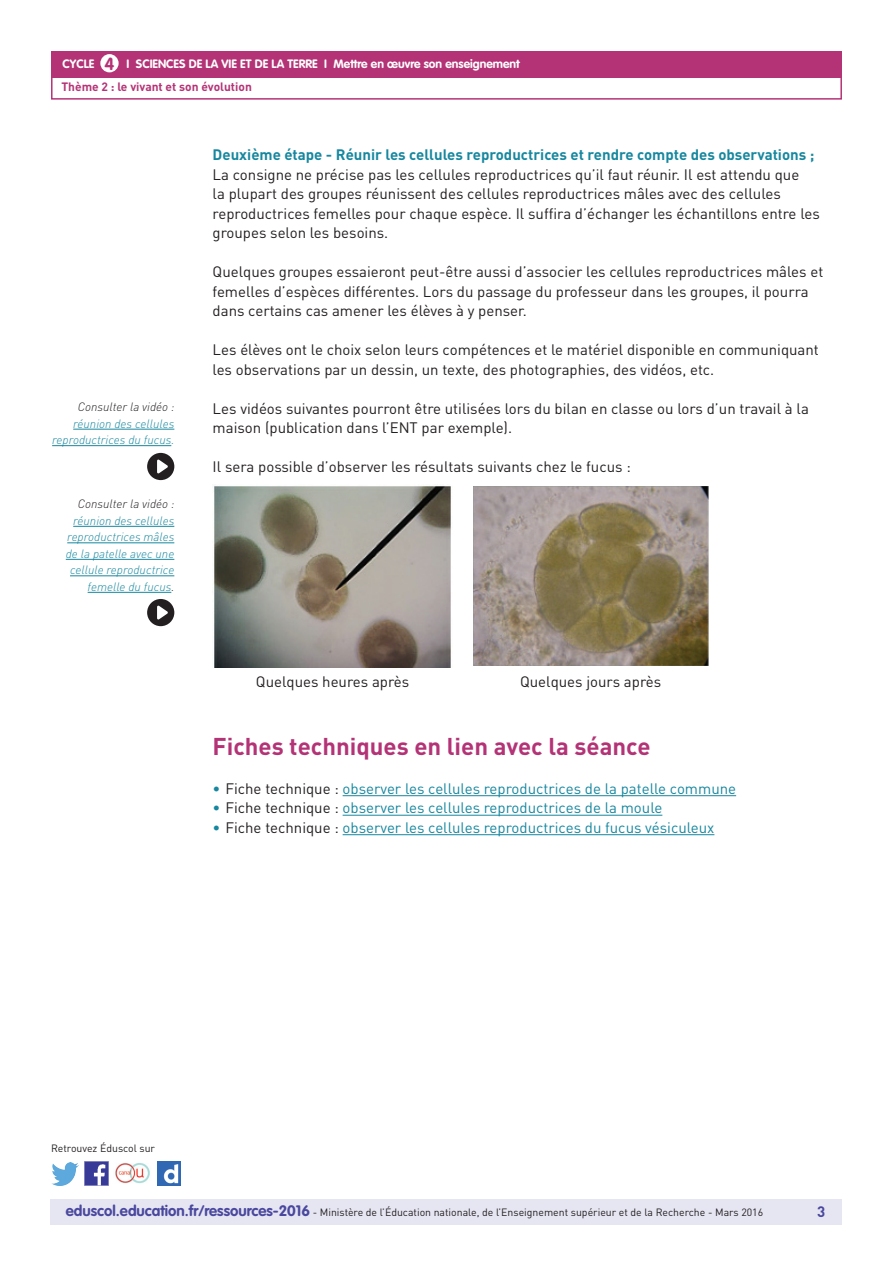
<style>
.page{position:relative;width:893px;height:1263px;background:#fff}
.page>*{position:absolute;margin:0;border:0;box-sizing:border-box;transform-origin:0 0}
.t1{font:700 24px "DIN Pro";color:#b43376}
.t2{font:15px/19.5px "DIN Pro";color:#231f20}
.t3{font:15px "DIN Pro";color:#16879f}
.t4{font:700 15px "DIN Pro";color:#16879f}
.t5{font:700 15px "DIN Pro";color:#4a489e}
.t6{font:italic 300 12px/16.5px "DIN Pro";color:#16879f;text-align:right}
.t7{font:700 12px "VAG Rounded Std";color:#fff}
.t8{font:italic 300 12px "DIN Pro";color:#231f20}
.t9{font:700 12px "DIN Pro";color:#b43376}
.t10{font:10.5px "DIN Pro";color:#231f20}
.s1{font-size:17.25px;color:#b43376}
.s2{color:#231f20}
.s3{font-family:"VAG Rounded Std";font-weight:700;font-size:15px;color:#4a489e}
</style>
<div class="page">
<div style="left:50px;top:1199px;width:791px;height:26px;background:#e6e5f2"></div>
<div style="left:51px;top:51px;width:791px;height:27px;background:#b43376"></div>
<div style="left:100px;top:54px;width:19px;height:18px;background:#fff;border-radius:50%"></div>
<img style="left:85px;top:1162px;width:23px;height:23px">
<img style="left:51px;top:1163px;width:28px;height:22px">
<img style="left:158px;top:1162px;width:22px;height:23px">
<img style="left:115px;top:1163px;width:35px;height:21px">
<div style="left:51px;top:75px;width:791px;height:25px;border:2px solid #b43376"></div>
<hr style="left:343px;top:795px;width:393px;height:1px;background:#16879f">
<hr style="left:343px;top:815px;width:319px;height:1px;background:#16879f">
<hr style="left:343px;top:834px;width:371px;height:1px;background:#16879f">
<img style="left:214px;top:486px;width:237px;height:181px">
<img style="left:473px;top:486px;width:236px;height:180px">
<hr style="left:73px;top:429px;width:101px;height:1px;background:#16879f">
<hr style="left:52px;top:445px;width:119px;height:1px;background:#16879f">
<svg style="left:147px;top:453px;width:27px;height:27px"></svg>
<svg style="left:147px;top:599px;width:27px;height:27px"></svg>
<hr style="left:73px;top:526px;width:101px;height:1px;background:#16879f">
<hr style="left:67px;top:542px;width:107px;height:1px;background:#16879f">
<hr style="left:66px;top:559px;width:108px;height:1px;background:#16879f">
<hr style="left:70px;top:575px;width:104px;height:1px;background:#16879f">
<hr style="left:88px;top:592px;width:83px;height:1px;background:#16879f">
<p class="t7" style="left:63px;top:57px;width:8px">CYCLE</p>
<p class="t7" style="left:105px;top:57px;width:417px"><span class="s1">4</span> I Sciences de la vie et de la Terre I Mettre en œuvre son enseignement</p>
<p class="t9" style="left:61px;top:79px;width:192px">Thème 2 : le vivant et son évolution</p>
<p class="t8" style="left:78px;top:399px;width:98px">Consulter la vidéo :</p>
<p class="t6" style="left:52px;top:415px;width:124px">réunion des cellules reproductrices du fucus.</p>
<p class="t8" style="left:78px;top:496px;width:98px">Consulter la vidéo :</p>
<p class="t6" style="left:66px;top:512px;width:110px">réunion des cellules reproductrices mâles de la patelle avec une cellule reproductrice femelle du fucus<span class="s2">.</span></p>
<p class="t4" style="left:213px;top:145px;width:603px">Deuxième étape - Réunir les cellules reproductrices et rendre compte des observations ;</p>
<p class="t2" style="left:213px;top:164px;width:609px">La consigne ne précise pas les cellules reproductrices qu’il faut réunir. Il est attendu que<br>la plupart des groupes réunissent des cellules reproductrices mâles avec des cellules reproductrices femelles pour chaque espèce. Il suffira d’échanger les échantillons entre les groupes selon les besoins.</p>
<p class="t2" style="left:213px;top:262px;width:612px">Quelques groupes essaieront peut-être aussi d’associer les cellules reproductrices mâles et femelles d’espèces différentes. Lors du passage du professeur dans les groupes, il pourra dans certains cas amener les élèves à y penser.</p>
<p class="t2" style="left:213px;top:340px;width:608px">Les élèves ont le choix selon leurs compétences et le matériel disponible en communiquant les observations par un dessin, un texte, des photographies, des vidéos, etc.</p>
<p class="t2" style="left:213px;top:398px;width:598px">Les vidéos suivantes pourront être utilisées lors du bilan en classe ou lors d’un travail à la maison (publication dans l’ENT par exemple).</p>
<p class="t2" style="left:213px;top:457px;width:420px">Il sera possible d’observer les résultats suivants chez le fucus :</p>
<p class="t2" style="left:256px;top:671px;width:155px">Quelques heures après</p>
<p class="t2" style="left:520px;top:671px;width:143px">Quelques jours après</p>
<h1 class="t1" style="left:213px;top:730px;width:439px">Fiches techniques en lien avec la séance</h1>
<p class="t3" style="left:213px;top:779px;width:525px">• <span class="s2">Fiche technique :</span> observer les cellules reproductrices de la patelle commune</p>
<p class="t3" style="left:213px;top:798px;width:451px">• <span class="s2">Fiche technique :</span> observer les cellules reproductrices de la moule</p>
<p class="t3" style="left:213px;top:818px;width:503px">• <span class="s2">Fiche technique :</span> observer les cellules reproductrices du fucus vésiculeux</p>
<p class="t10" style="left:51px;top:1141px;width:106px">Retrouvez Éduscol sur</p>
<p class="t10" style="left:66px;top:1205px;width:699px"><span class="s3">eduscol.education.fr/ressources-2016</span> - Ministère de l’Éducation nationale, de l’Enseignement supérieur et de la Recherche - Mars 2016</p>
<p class="t5" style="left:817px;top:1201px;width:10px">3</p>
</div>
